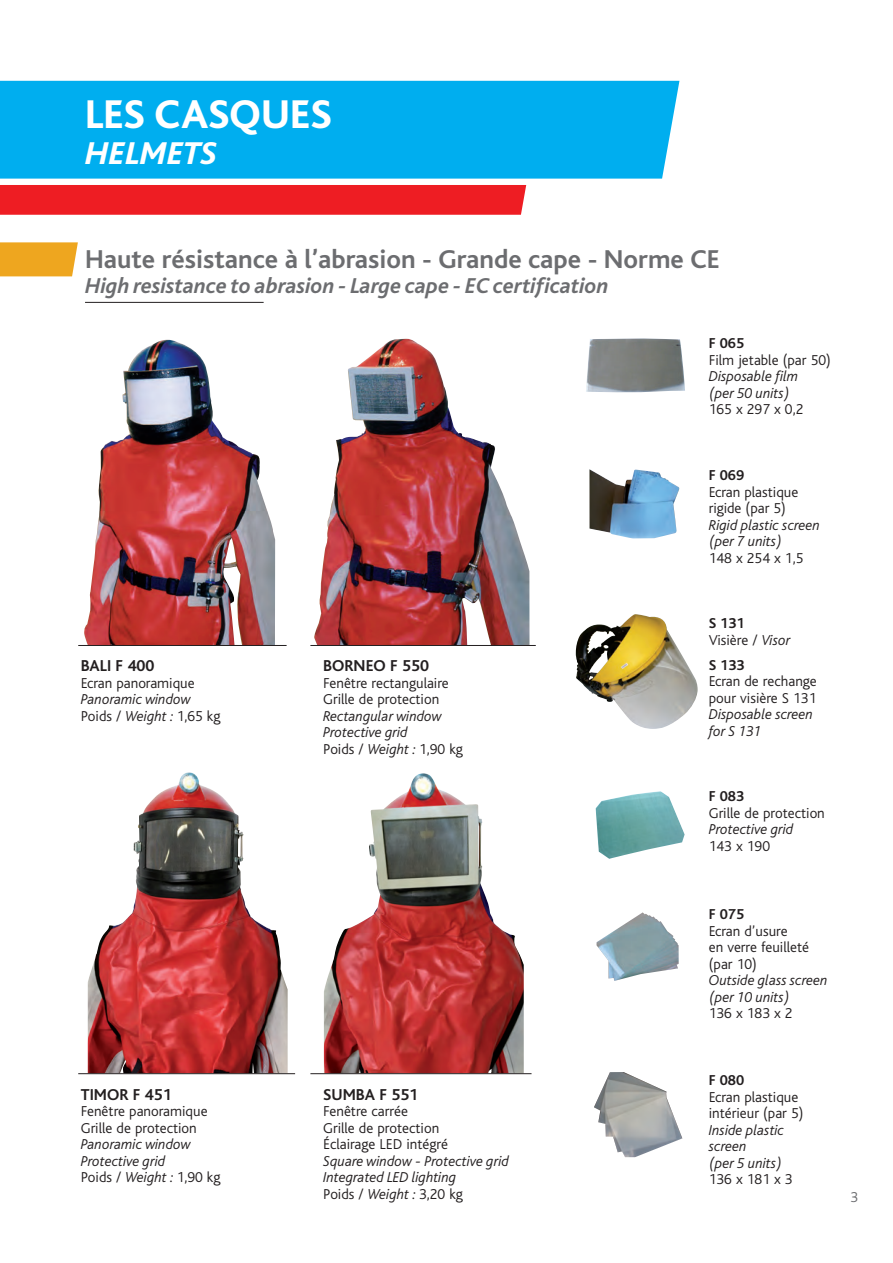
<style>
.page{position:relative;width:893px;height:1263px;background:#fff}
.page>*{position:absolute;margin:0;border:0;box-sizing:border-box;transform-origin:0 0}
.t1{font:800 42px "Bliss";color:#fff}
.t2{font:italic 800 33px "Bliss";color:#fff}
.t3{font:700 27px "Bliss";color:#6c6d70}
.t4{font:italic 700 22.5px "Bliss";color:#6c6d70}
.t5{font:700 16.5px "Bliss";color:#231f20}
.t6{font:300 15px/16.5px "Bliss";color:#231f20}
.t7{font:italic 300 15px/16.5px "Bliss";color:#231f20}
.t8{font:700 15px "Bliss";color:#231f20}
.t9{font:300 15px "Bliss";color:#6c6d70}
.s1{font-style:normal}
.s2{font-weight:700}
.s3{font-style:italic}
</style>
<div class="page">
<svg style="left:0;top:242px;width:78px;height:34px;background:#eeaa2a"></svg>
<div style="left:0;top:81px;width:679px;height:98px;background:#00aeef"></div>
<div style="left:0;top:185px;width:526px;height:30px;background:#ee1d23"></div>
<img style="left:324px;top:773px;width:200px;height:300px">
<img style="left:88px;top:772px;width:200px;height:301px">
<img style="left:84px;top:340px;width:191px;height:305px">
<img style="left:314px;top:339px;width:215px;height:306px">
<img style="left:586px;top:338px;width:99px;height:54px">
<img style="left:589px;top:469px;width:91px;height:69px">
<img style="left:596px;top:791px;width:89px;height:68px">
<img style="left:596px;top:912px;width:83px;height:69px">
<img style="left:594px;top:1072px;width:88px;height:85px">
<img style="left:576px;top:614px;width:122px;height:115px">
<hr style="left:78px;top:645px;width:209px;height:1px;background:#231f20">
<hr style="left:78px;top:1073px;width:217px;height:1px;background:#231f20">
<hr style="left:310px;top:645px;width:226px;height:1px;background:#231f20">
<hr style="left:310px;top:1073px;width:221px;height:1px;background:#231f20">
<hr style="left:85px;top:302px;width:179px;height:1px;background:#231f20">
<h1 class="t1" style="left:85px;top:92px;width:248px">LES CASQUES</h1>
<h2 class="t2" style="left:85px;top:136px;width:134px">HELMETS</h2>
<h3 class="t3" style="left:85px;top:245px;width:636px">Haute résistance à l’abrasion - Grande cape - Norme CE</h3>
<h3 class="t4" style="left:85px;top:274px;width:525px">High resistance to abrasion - Large cape - EC certification</h3>
<p class="t8" style="left:709px;top:336px;width:37px">F 065</p>
<p class="t6" style="left:709px;top:352px;width:123px">Film jetable (par 50)</p>
<p class="t7" style="left:709px;top:369px;width:91px">Disposable film (per 50 units)</p>
<p class="t6" style="left:709px;top:402px;width:96px">165 x 297 x 0,2</p>
<p class="t5" style="left:81px;top:657px;width:75px">BALI F 400</p>
<p class="t6" style="left:81px;top:675px;width:115px">Ecran panoramique</p>
<p class="t7" style="left:81px;top:692px;width:141px">Panoramic window<br><span class="s1">Poids /</span> Weight : <span class="s1">1,65 kg</span></p>
<p class="t5" style="left:323px;top:657px;width:107px">BORNEO F 550</p>
<p class="t6" style="left:323px;top:675px;width:127px">Fenêtre rectangulaire<br>Grille de protection</p>
<p class="t7" style="left:323px;top:708px;width:141px">Rectangular window<br>Protective grid<br><span class="s1">Poids /</span> Weight : <span class="s1">1,90 kg</span></p>
<p class="t8" style="left:709px;top:468px;width:37px">F 069</p>
<p class="t6" style="left:709px;top:484px;width:91px">Ecran plastique rigide (par 5)</p>
<p class="t7" style="left:709px;top:517px;width:113px">Rigid plastic screen (per 7 units)</p>
<p class="t6" style="left:709px;top:550px;width:96px">148 x 254 x 1,5</p>
<p class="t6" style="left:709px;top:615px;width:83px"><span class="s2">S 131<br></span>Visière / <span class="s3">Visor</span></p>
<p class="t8" style="left:709px;top:657px;width:37px">S 133</p>
<p class="t6" style="left:709px;top:673px;width:109px">Ecran de rechange pour visière S 131</p>
<p class="t7" style="left:709px;top:706px;width:106px">Disposable screen for S 131</p>
<p class="t8" style="left:709px;top:789px;width:37px">F 083</p>
<p class="t6" style="left:709px;top:805px;width:118px">Grille de protection</p>
<p class="t7" style="left:709px;top:821px;width:86px">Protective grid</p>
<p class="t6" style="left:709px;top:838px;width:63px">143 x 190</p>
<p class="t5" style="left:81px;top:1086px;width:93px">TIMOR F 451</p>
<p class="t6" style="left:81px;top:1103px;width:128px">Fenêtre panoramique<br>Grille de protection</p>
<p class="t7" style="left:81px;top:1136px;width:141px">Panoramic window<br>Protective grid<br><span class="s1">Poids /</span> Weight : <span class="s1">1,90 kg</span></p>
<p class="t5" style="left:323px;top:1086px;width:97px">SUMBA F 551</p>
<p class="t6" style="left:323px;top:1103px;width:126px">Fenêtre carrée<br>Grille de protection<br>Éclairage LED intégré</p>
<p class="t7" style="left:323px;top:1153px;width:187px">Square window - Protective grid<br>Integrated LED lighting<br><span class="s1">Poids /</span> Weight : <span class="s1">3,20 kg</span></p>
<p class="t8" style="left:709px;top:907px;width:37px">F 075</p>
<p class="t6" style="left:709px;top:923px;width:102px">Ecran d’usure<br>en verre feuilleté (par 10)</p>
<p class="t7" style="left:709px;top:972px;width:120px">Outside glass screen (per 10 units)</p>
<p class="t6" style="left:709px;top:1005px;width:85px">136 x 183 x 2</p>
<p class="t8" style="left:709px;top:1072px;width:37px">F 080</p>
<p class="t6" style="left:709px;top:1089px;width:96px">Ecran plastique intérieur (par 5)</p>
<p class="t7" style="left:709px;top:1122px;width:77px">Inside plastic screen<br>(per 5 units)</p>
<p class="t6" style="left:709px;top:1171px;width:85px">136 x 181 x 3</p>
<p class="t9" style="left:850px;top:1189px;width:9px">3</p>
</div>
